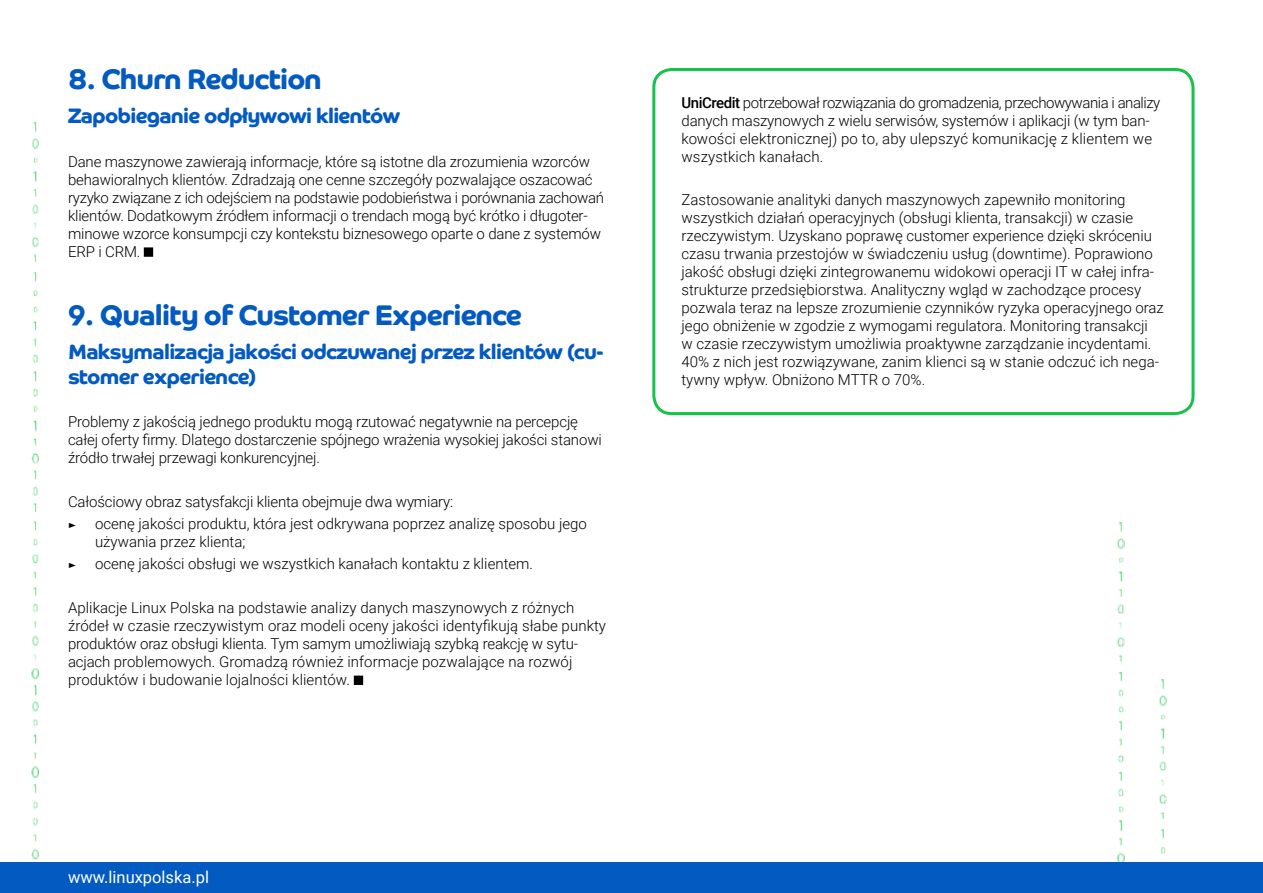
<style>
.page{position:relative;width:1263px;height:893px;background:#fff}
.page>*{position:absolute;margin:0;border:0;box-sizing:border-box;transform-origin:0 0}
.t1{font:700 28.5px "Co Headline Corp";letter-spacing:-.03em;color:#035ac1}
.t2{font:700 21px/25.2px "Co Headline Corp";letter-spacing:-.03em;color:#035ac1}
.t3{font:16.5px "Roboto";color:#fff}
.t4{font:300 15px/18px "Roboto";color:#000}
.s1{font-weight:500}
</style>
<div class="page">
<img style="left:1117px;top:522px;width:8px;height:340px">
<img style="left:1159px;top:679px;width:8px;height:175px">
<img style="left:31px;top:123px;width:8px;height:737px">
<div style="left:145px;top:248px;width:7px;height:8px;background:#000"></div>
<div style="left:144px;top:247px;width:9px;height:10px;border:2px solid #000"></div>
<div style="left:355px;top:676px;width:7px;height:8px;background:#000"></div>
<div style="left:354px;top:676px;width:9px;height:9px;border:2px solid #000"></div>
<div style="left:652px;top:68px;width:542px;height:347px;border:3px solid #15c24c;border-radius:18px"></div>
<div style="left:0;top:862px;width:1263px;height:31px;background:#035ac1"></div>
<h1 class="t1" style="left:68px;top:62px;width:255px">8. Churn Reduction</h1>
<h2 class="t2" style="left:68px;top:103px;width:334px">Zapobieganie odpływowi klientów</h2>
<p class="t4" style="left:68px;top:152px;width:538px">Dane maszynowe zawierają informacje, które są istotne dla zrozumienia wzorców behawioralnych klientów. Zdradzają one cenne szczegóły pozwalające oszacować ryzyko związane z ich odejściem na podstawie podobieństwa i porównania zachowań klientów. Dodatkowym źródłem informacji o trendach mogą być krótko i długoter&shy;minowe wzorce konsumpcji czy kontekstu biznesowego oparte o dane z systemów ERP i CRM.</p>
<h1 class="t1" style="left:68px;top:298px;width:455px">9. Quality of Customer Experience</h1>
<h2 class="t2" style="left:68px;top:339px;width:537px">Maksymalizacja jakości odczuwanej przez klientów (cu&shy;stomer experience)</h2>
<p class="t4" style="left:68px;top:412px;width:535px">Problemy z jakością jednego produktu mogą rzutować negatywnie na percepcję całej oferty firmy. Dlatego dostarczenie spójnego wrażenia wysokiej jakości stanowi źródło trwałej przewagi konkurencyjnej.</p>
<p class="t4" style="left:68px;top:490px;width:520px;line-height:22.2px">Całościowy obraz satysfakcji klienta obejmuje dwa wymiary:<br>► ocenę jakości produktu, która jest odkrywana poprzez analizę sposobu jego</p>
<p class="t4" style="left:68px;top:530px;width:467px;line-height:22.2px;text-indent:27px">używania przez klienta;<br>► ocenę jakości obsługi we wszystkich kanałach kontaktu z klientem.</p>
<p class="t4" style="left:68px;top:598px;width:540px">Aplikacje Linux Polska na podstawie analizy danych maszynowych z różnych źródeł w czasie rzeczywistym oraz modeli oceny jakości identyfikują słabe punkty produktów oraz obsługi klienta. Tym samym umożliwiają szybką reakcję w sytu&shy;acjach problemowych. Gromadzą również informacje pozwalające na rozwój produktów i budowanie lojalności klientów.</p>
<p class="t3" style="left:68px;top:865px;width:143px">www.linuxpolska.pl</p>
<p class="t4" style="left:681px;top:93px;width:480px"><span class="s1">UniCredit</span> potrzebował rozwiązania do gromadzenia, przechowywania i analizy danych maszynowych z wielu serwisów, systemów i aplikacji (w tym ban&shy;kowości elektronicznej) po to, aby ulepszyć komunikację z klientem we wszystkich kanałach.</p>
<p class="t4" style="left:681px;top:191px;width:484px">Zastosowanie analityki danych maszynowych zapewniło monitoring wszystkich działań operacyjnych (obsługi klienta, transakcji) w czasie rzeczywistym. Uzyskano poprawę customer experience dzięki skróceniu czasu trwania przestojów w świadczeniu usług (downtime). Poprawiono jakość obsługi dzięki zintegrowanemu widokowi operacji IT w całej infra&shy;strukturze przedsiębiorstwa. Analityczny wgląd w zachodzące procesy pozwala teraz na lepsze zrozumienie czynników ryzyka operacyjnego oraz jego obniżenie w zgodzie z wymogami regulatora. Monitoring transakcji<br>w czasie rzeczywistym umożliwia proaktywne zarządzanie incydentami.<br>40% z nich jest rozwiązywane, zanim klienci są w stanie odczuć ich nega&shy;tywny wpływ. Obniżono MTTR o 70%.</p>
</div>
